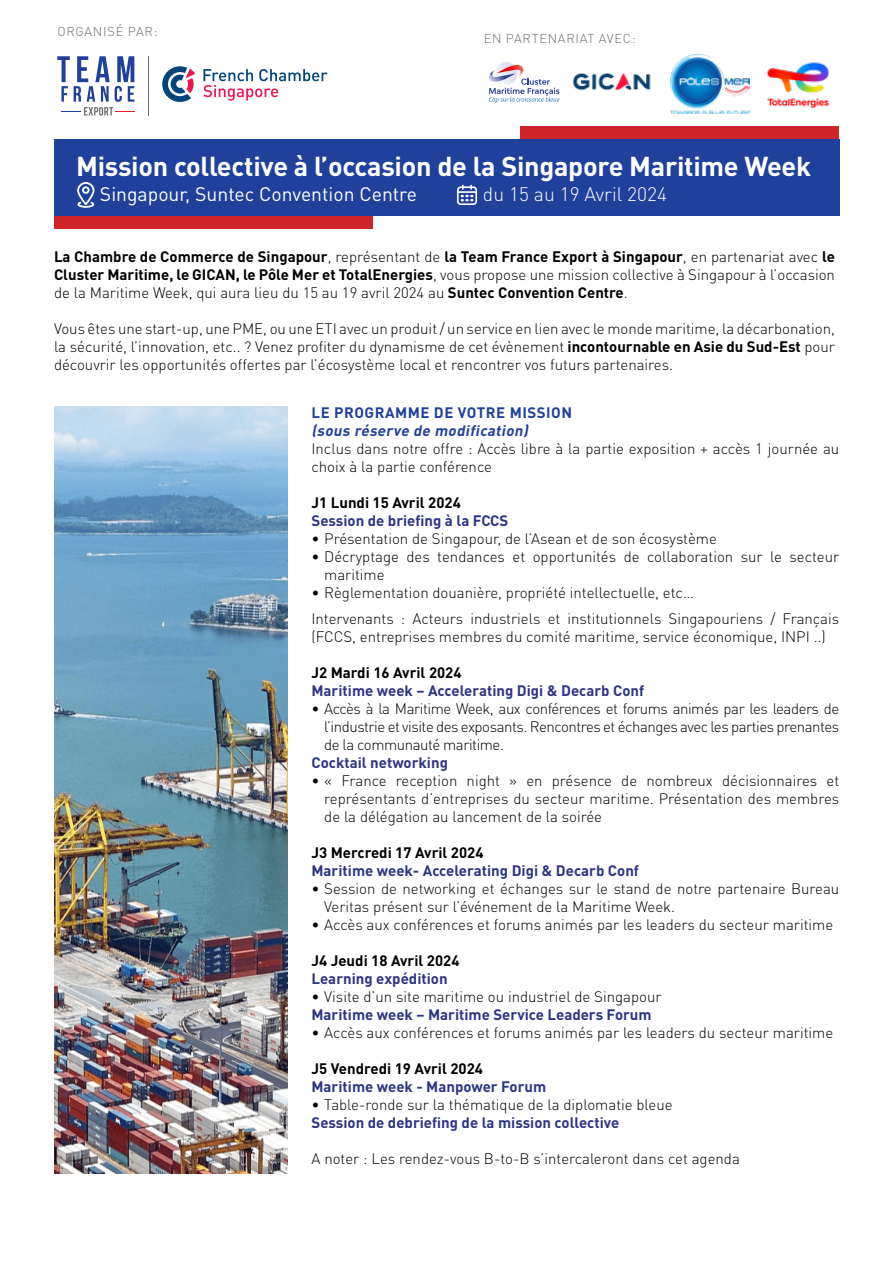
<style>
.page{position:relative;width:893px;height:1263px;background:#fff}
.page>*{position:absolute;margin:0;border:0;box-sizing:border-box;transform-origin:0 0}
.t1{font:700 27px "DIN Pro";letter-spacing:-.01em;color:#fff}
.t2{font:19.35px "DIN Pro";color:#fff}
.t3{font:300 19.35px "DIN Pro";color:#fff}
.t4{font:300 15px/18px "DIN Pro";color:#000;text-align:justify}
.t5{font:700 15px "DIN Pro";color:#2c3586}
.t6{font:700 15px "DIN Pro";color:#000}
.t7{font:italic 700 15px "DIN Pro";color:#20419b}
.t8{font:700 15px "DIN Pro";letter-spacing:.035em;color:#20419b}
.t9{font:300 12.75px "DIN Pro";letter-spacing:.06em;color:#6d6e71}
.s1{font-weight:700}
</style>
<div class="page">
<div style="left:54px;top:139px;width:785px;height:77px;background:#20419b"></div>
<div style="left:520px;top:126px;width:319px;height:13px;background:#cf2429"></div>
<div style="left:54px;top:216px;width:319px;height:13px;background:#cf2429"></div>
<svg style="left:77px;top:182px;width:18px;height:26px"></svg>
<svg style="left:457px;top:185px;width:20px;height:20px"></svg>
<img style="left:54px;top:406px;width:233px;height:768px">
<svg style="left:57px;top:56px;width:77px;height:60px"></svg>
<hr style="left:148px;top:56px;width:1px;height:59px;background:#6d6e71">
<svg style="left:162px;top:66px;width:33px;height:36px"></svg>
<svg style="left:203px;top:69px;width:124px;height:32px"></svg>
<img style="left:572px;top:73px;width:79px;height:18px">
<svg style="left:489px;top:62px;width:70px;height:41px"></svg>
<img style="left:767px;top:62px;width:63px;height:47px">
<img style="left:670px;top:54px;width:79px;height:59px">
<p class="t9" style="left:57px;top:23px;width:102px">ORGANISÉ PAR:</p>
<p class="t9" style="left:484px;top:30px;width:153px">EN PARTENARIAT AVEC:</p>
<h1 class="t1" style="left:76px;top:148px;width:737px">Mission collective à l’occasion de la Singapore Maritime Week</h1>
<p class="t2" style="left:100px;top:181px;width:319px">Singapour, Suntec Convention Centre</p>
<p class="t3" style="left:483px;top:181px;width:186px">du 15 au 19 Avril 2024</p>
<p class="t4" style="left:54px;top:247px;width:782px"><span class="s1">La Chambre de Commerce de Singapour</span>, représentant de <span class="s1">la Team France Export à Singapour</span>, en partenariat avec <span class="s1">le Cluster Maritime, le GICAN, le Pôle Mer et TotalEnergies</span>, vous propose une mission collective à Singapour à l’occasion de la Maritime Week, qui aura lieu du 15 au 19 avril 2024 au <span class="s1">Suntec Convention Centre</span>.</p>
<p class="t4" style="left:54px;top:319px;width:782px">Vous êtes une start-up, une PME, ou une ETI avec un produit / un service en lien avec le monde maritime, la décarbonation, la sécurité, l’innovation, etc.. ? Venez profiter du dynamisme de cet évènement <span class="s1">incontournable en Asie du Sud-Est</span> pour découvrir les opportunités offertes par l’écosystème local et rencontrer vos futurs partenaires.</p>
<p class="t8" style="left:312px;top:402px;width:262px">LE PROGRAMME DE VOTRE MISSION</p>
<p class="t7" style="left:311px;top:420px;width:222px">(sous réserve de modification)</p>
<p class="t4" style="left:311px;top:438px;width:529px">Inclus dans notre offre : Accès libre à la partie exposition + accès 1 journée au choix à la partie conférence</p>
<p class="t6" style="left:311px;top:492px;width:151px">J1 Lundi 15 Avril 2024</p>
<p class="t5" style="left:311px;top:510px;width:198px">Session de briefing à la FCCS</p>
<p class="t4" style="left:311px;top:528px;width:407px">• Présentation de Singapour, de l’Asean et de son écosystème</p>
<p class="t4" style="left:324px;top:546px;width:516px;text-indent:-13px">• Décryptage des tendances et opportunités de collaboration sur le secteur maritime</p>
<p class="t4" style="left:311px;top:578px;width:529px;line-height:26.5px">• Règlementation douanière, propriété intellectuelle, etc…<br>Intervenants : Acteurs industriels et institutionnels Singapouriens / Français</p>
<p class="t4" style="left:311px;top:627px;width:516px">(FCCS, entreprises membres du comité maritime, service économique, INPI ..)</p>
<p class="t6" style="left:311px;top:662px;width:152px">J2 Mardi 16 Avril 2024</p>
<p class="t5" style="left:311px;top:680px;width:334px">Maritime week – Accelerating Digi &amp; Decarb Conf</p>
<p class="t4" style="left:324px;top:699px;width:517px;text-indent:-13px">• Accès à la Maritime Week, aux conférences et forums animés par les leaders de l’industrie et visite des exposants. Rencontres et échanges avec les parties prenantes de la communauté maritime.</p>
<p class="t5" style="left:311px;top:752px;width:138px">Cocktail networking</p>
<p class="t4" style="left:324px;top:771px;width:516px;text-indent:-13px">• « France reception night » en présence de nombreux décisionnaires et représentants d’entreprises du secteur maritime. Présentation des membres de la délégation au lancement de la soirée</p>
<p class="t6" style="left:311px;top:842px;width:174px">J3 Mercredi 17 Avril 2024</p>
<p class="t5" style="left:311px;top:860px;width:329px">Maritime week- Accelerating Digi &amp; Decarb Conf</p>
<p class="t4" style="left:324px;top:879px;width:517px;text-indent:-13px">• Session de networking et échanges sur le stand de notre partenaire Bureau<br>Veritas présent sur l’événement de la Maritime Week.</p>
<p class="t4" style="left:311px;top:915px;width:523px">• Accès aux conférences et forums animés par les leaders du secteur maritime</p>
<p class="t6" style="left:311px;top:950px;width:150px">J4 Jeudi 18 Avril 2024</p>
<p class="t5" style="left:311px;top:968px;width:138px">Learning expédition</p>
<p class="t4" style="left:311px;top:987px;width:352px">• Visite d’un site maritime ou industriel de Singapour</p>
<p class="t5" style="left:311px;top:1004px;width:342px">Maritime week – Maritime Service Leaders Forum</p>
<p class="t4" style="left:311px;top:1023px;width:523px">• Accès aux conférences et forums animés par les leaders du secteur maritime</p>
<p class="t6" style="left:311px;top:1058px;width:173px">J5 Vendredi 19 Avril 2024</p>
<p class="t5" style="left:311px;top:1076px;width:236px">Maritime week - Manpower Forum</p>
<p class="t4" style="left:311px;top:1095px;width:363px">• Table-ronde sur la thématique de la diplomatie bleue</p>
<p class="t5" style="left:311px;top:1112px;width:309px">Session de debriefing de la mission collective</p>
<p class="t4" style="left:311px;top:1149px;width:430px">A noter : Les rendez-vous B-to-B s’intercaleront dans cet agenda</p>
</div>
